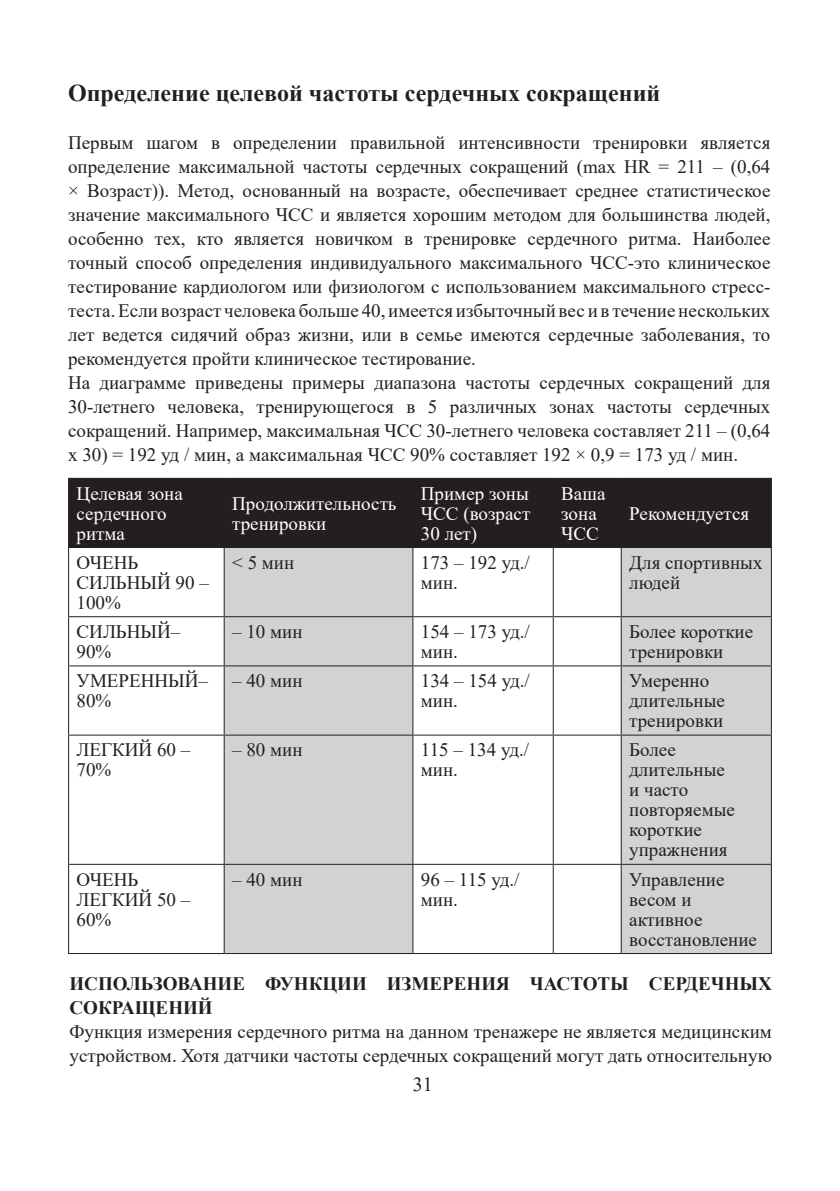
<style>
.page{position:relative;width:840px;height:1191px;background:#fff}
.page>*{position:absolute;margin:0;border:0;box-sizing:border-box;transform-origin:0 0}
.t1{font:700 24px "Times New Roman";color:#231f20}
.t2{font:20px "Times New Roman";color:#231f20}
.t3{font:19px/20px "Times New Roman";color:#231f20}
.t4{font:19px/20px "Times New Roman";color:#fff}
.t5{font:700 19px/24px "Times New Roman";color:#231f20}
</style>
<div class="page">
<div style="left:69px;top:479px;width:701px;height:68px;background:#231f20"></div>
<div style="left:224px;top:548px;width:188px;height:405px;background:#d1d2d4"></div>
<div style="left:621px;top:548px;width:149px;height:405px;background:#d1d2d4"></div>
<hr style="left:68px;top:478px;width:156px;height:1px;background:#231f20">
<hr style="left:68px;top:479px;width:1px;height:68px;background:#231f20">
<hr style="left:224px;top:478px;width:188px;height:1px;background:#231f20">
<hr style="left:223px;top:479px;width:1px;height:68px;background:#231f20">
<hr style="left:412px;top:478px;width:141px;height:1px;background:#231f20">
<hr style="left:412px;top:479px;width:1px;height:68px;background:#231f20">
<hr style="left:553px;top:478px;width:68px;height:1px;background:#231f20">
<hr style="left:552px;top:479px;width:1px;height:68px;background:#231f20">
<hr style="left:621px;top:478px;width:150px;height:1px;background:#231f20">
<hr style="left:620px;top:479px;width:1px;height:68px;background:#231f20">
<hr style="left:770px;top:479px;width:1px;height:68px;background:#231f20">
<hr style="left:68px;top:547px;width:156px;height:1px;background:#231f20">
<hr style="left:68px;top:548px;width:1px;height:68px;background:#231f20">
<hr style="left:224px;top:547px;width:188px;height:1px;background:#231f20">
<hr style="left:223px;top:548px;width:1px;height:68px;background:#231f20">
<hr style="left:412px;top:547px;width:141px;height:1px;background:#231f20">
<hr style="left:412px;top:548px;width:1px;height:68px;background:#231f20">
<hr style="left:553px;top:547px;width:68px;height:1px;background:#231f20">
<hr style="left:552px;top:548px;width:1px;height:68px;background:#231f20">
<hr style="left:621px;top:547px;width:150px;height:1px;background:#231f20">
<hr style="left:620px;top:548px;width:1px;height:68px;background:#231f20">
<hr style="left:770px;top:548px;width:1px;height:68px;background:#231f20">
<hr style="left:68px;top:616px;width:156px;height:1px;background:#231f20">
<hr style="left:68px;top:617px;width:1px;height:48px;background:#231f20">
<hr style="left:224px;top:616px;width:188px;height:1px;background:#231f20">
<hr style="left:223px;top:617px;width:1px;height:48px;background:#231f20">
<hr style="left:412px;top:616px;width:141px;height:1px;background:#231f20">
<hr style="left:412px;top:617px;width:1px;height:48px;background:#231f20">
<hr style="left:553px;top:616px;width:68px;height:1px;background:#231f20">
<hr style="left:552px;top:617px;width:1px;height:48px;background:#231f20">
<hr style="left:621px;top:616px;width:150px;height:1px;background:#231f20">
<hr style="left:620px;top:617px;width:1px;height:48px;background:#231f20">
<hr style="left:770px;top:617px;width:1px;height:48px;background:#231f20">
<hr style="left:68px;top:665px;width:156px;height:1px;background:#231f20">
<hr style="left:68px;top:666px;width:1px;height:68px;background:#231f20">
<hr style="left:224px;top:665px;width:188px;height:1px;background:#231f20">
<hr style="left:223px;top:666px;width:1px;height:68px;background:#231f20">
<hr style="left:412px;top:665px;width:141px;height:1px;background:#231f20">
<hr style="left:412px;top:666px;width:1px;height:68px;background:#231f20">
<hr style="left:553px;top:665px;width:68px;height:1px;background:#231f20">
<hr style="left:552px;top:666px;width:1px;height:68px;background:#231f20">
<hr style="left:621px;top:665px;width:150px;height:1px;background:#231f20">
<hr style="left:620px;top:666px;width:1px;height:68px;background:#231f20">
<hr style="left:770px;top:666px;width:1px;height:68px;background:#231f20">
<hr style="left:68px;top:734px;width:156px;height:1px;background:#231f20">
<hr style="left:68px;top:735px;width:1px;height:129px;background:#231f20">
<hr style="left:224px;top:734px;width:188px;height:1px;background:#231f20">
<hr style="left:223px;top:735px;width:1px;height:129px;background:#231f20">
<hr style="left:412px;top:734px;width:141px;height:1px;background:#231f20">
<hr style="left:412px;top:735px;width:1px;height:129px;background:#231f20">
<hr style="left:553px;top:734px;width:68px;height:1px;background:#231f20">
<hr style="left:552px;top:735px;width:1px;height:129px;background:#231f20">
<hr style="left:621px;top:734px;width:150px;height:1px;background:#231f20">
<hr style="left:620px;top:735px;width:1px;height:129px;background:#231f20">
<hr style="left:770px;top:735px;width:1px;height:129px;background:#231f20">
<hr style="left:68px;top:864px;width:156px;height:1px;background:#231f20">
<hr style="left:68px;top:865px;width:1px;height:88px;background:#231f20">
<hr style="left:224px;top:864px;width:188px;height:1px;background:#231f20">
<hr style="left:223px;top:865px;width:1px;height:88px;background:#231f20">
<hr style="left:412px;top:864px;width:141px;height:1px;background:#231f20">
<hr style="left:412px;top:865px;width:1px;height:88px;background:#231f20">
<hr style="left:553px;top:864px;width:68px;height:1px;background:#231f20">
<hr style="left:552px;top:865px;width:1px;height:88px;background:#231f20">
<hr style="left:621px;top:864px;width:150px;height:1px;background:#231f20">
<hr style="left:620px;top:865px;width:1px;height:88px;background:#231f20">
<hr style="left:770px;top:865px;width:1px;height:88px;background:#231f20">
<hr style="left:68px;top:953px;width:156px;height:1px;background:#231f20">
<hr style="left:224px;top:953px;width:188px;height:1px;background:#231f20">
<hr style="left:412px;top:953px;width:141px;height:1px;background:#231f20">
<hr style="left:553px;top:953px;width:68px;height:1px;background:#231f20">
<hr style="left:621px;top:953px;width:150px;height:1px;background:#231f20">
<p class="t1" style="left:68px;top:76px;width:593px">Определение целевой частоты сердечных сокращений</p>
<p class="t3" style="left:68px;top:130px;width:703px;line-height:24px">Первым шагом в определении правильной интенсивности тренировки является определение максимальной частоты сердечных сокращений (max HR = 211 – (0,64 × Возраст)). Метод, основанный на возрасте, обеспечивает среднее статистическое значение максимального ЧСС и является хорошим методом для большинства людей, особенно тех, кто является новичком в тренировке сердечного ритма. Наиболее точный способ определения индивидуального максимального ЧСС-это клиническое тестирование кардиологом или физиологом с использованием максимального стресс&shy;теста. Если возраст человека больше 40, имеется избыточный вес и в течение нескольких лет ведется сидячий образ жизни, или в семье имеются сердечные заболевания, то рекомендуется пройти клиническое тестирование.<br>На диаграмме приведены примеры диапазона частоты сердечных сокращений для 30-летнего человека, тренирующегося в 5 различных зонах частоты сердечных сокращений. Например, максимальная ЧСС 30-летнего человека составляет 211 – (0,64 х 30) = 192 уд / мин, а максимальная ЧСС 90% составляет 192 × 0,9 = 173 уд / мин.</p>
<p class="t4" style="left:77px;top:482px;width:108px">Целевая зона сердечного ритма</p>
<p class="t4" style="left:232px;top:492px;width:166px">Продолжительность тренировки</p>
<p class="t4" style="left:420px;top:482px;width:111px;text-align:justify">Пример зоны ЧСС (возраст 30 лет)</p>
<p class="t4" style="left:561px;top:482px;width:46px">Ваша зона<br>ЧСС</p>
<p class="t4" style="left:629px;top:502px;width:121px">Рекомендуется</p>
<p class="t3" style="left:77px;top:552px;width:134px">ОЧЕНЬ<br>СИЛЬНЫЙ 90 –<br>100%</p>
<p class="t3" style="left:232px;top:552px;width:64px">&lt; 5 мин</p>
<p class="t3" style="left:420px;top:552px;width:110px">173 – 192 уд./ мин.</p>
<p class="t3" style="left:629px;top:552px;width:135px">Для спортивных людей</p>
<p class="t3" style="left:77px;top:621px;width:105px">СИЛЬНЫЙ–<br>90%</p>
<p class="t3" style="left:232px;top:621px;width:72px">– 10 мин</p>
<p class="t3" style="left:420px;top:621px;width:110px">154 – 173 уд./ мин.</p>
<p class="t3" style="left:629px;top:621px;width:125px">Более короткие тренировки</p>
<p class="t3" style="left:77px;top:670px;width:133px">УМЕРЕННЫЙ–<br>80%</p>
<p class="t3" style="left:232px;top:670px;width:72px">– 40 мин</p>
<p class="t3" style="left:420px;top:670px;width:110px">134 – 154 уд./ мин.</p>
<p class="t3" style="left:629px;top:670px;width:97px">Умеренно длительные тренировки</p>
<p class="t3" style="left:77px;top:739px;width:115px">ЛЕГКИЙ 60 –<br>70%</p>
<p class="t3" style="left:232px;top:739px;width:72px">– 80 мин</p>
<p class="t3" style="left:420px;top:739px;width:110px">115 – 134 уд./ мин.</p>
<p class="t3" style="left:629px;top:739px;width:107px">Более длительные и часто повторяемые короткие упражнения</p>
<p class="t3" style="left:77px;top:868px;width:115px">ОЧЕНЬ<br>ЛЕГКИЙ 50 –<br>60%</p>
<p class="t3" style="left:232px;top:868px;width:72px">– 40 мин</p>
<p class="t3" style="left:420px;top:868px;width:100px">96 – 115 уд./ мин.</p>
<p class="t3" style="left:629px;top:868px;width:129px">Управление весом и активное восстановление</p>
<p class="t5" style="left:69px;top:971px;width:703px">ИСПОЛЬЗОВАНИЕ ФУНКЦИИ ИЗМЕРЕНИЯ ЧАСТОТЫ СЕРДЕЧНЫХ<br>СОКРАЩЕНИЙ</p>
<p class="t3" style="left:69px;top:1019px;width:703px;line-height:24px">Функция измерения сердечного ритма на данном тренажере не является медицинским устройством. Хотя датчики частоты сердечных сокращений могут дать относительную</p>
<p class="t2" style="left:412px;top:1070px;width:21px">31</p>
</div>
